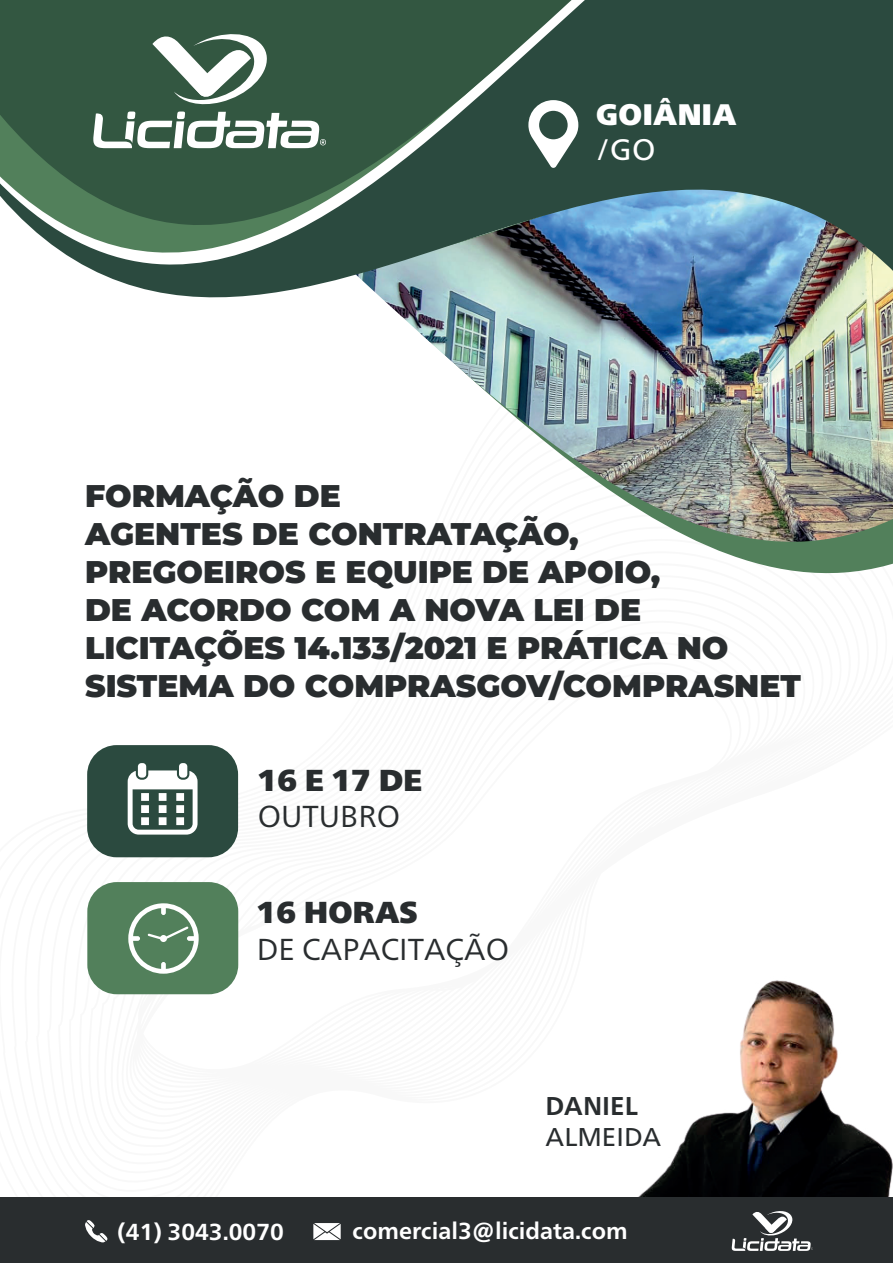
<style>
.page{position:relative;width:893px;height:1263px;background:#fff}
.page>*{position:absolute;margin:0;border:0;box-sizing:border-box;transform-origin:0 0}
.t1{font:100 31.35px/38px "Montserrat";color:#292d2f}
.t2{font:30.3px "Frutiger Neue LTW1 G";color:#292d2f}
.t3{font:30.3px "Frutiger Neue LTW1 G X Black";color:#292d2f}
.t4{font:29.7px "Frutiger Neue LTW1 G X Black";letter-spacing:.01em;color:#fff}
.t5{font:29.7px "Frutiger Neue LTW1 G";color:#fff}
.t6{font:25.8px "Frutiger Neue LTW1 G";color:#292d2f}
.t7{font:700 25.8px "Frutiger Neue LTW1 G";color:#292d2f}
.t8{font:700 23.1px "Frutiger Neue LTW1 G";color:#fff}
</style>
<div class="page">
<img style="left:635px;top:980px;width:258px;height:218px">
<img style="left:0;top:0;width:893px;height:574px">
<svg style="left:93px;top:30px;width:233px;height:118px"></svg>
<div style="left:0;top:1198px;width:893px;height:65px;background:#292d2f"></div>
<svg style="left:313px;top:1223px;width:28px;height:17px"></svg>
<svg style="left:85px;top:1220px;width:23px;height:22px"></svg>
<svg style="left:732px;top:1211px;width:81px;height:40px"></svg>
<div style="left:87px;top:745px;width:151px;height:112px;background:#2b4a3f;border-radius:29px"></div>
<div style="left:87px;top:882px;width:151px;height:112px;background:#52805b;border-radius:29px"></div>
<svg style="left:128px;top:770px;width:70px;height:64px"></svg>
<div style="left:138px;top:763px;width:8px;height:15px;background:#fff;border-radius:3px"></div>
<div style="left:179px;top:763px;width:8px;height:15px;background:#fff;border-radius:3px"></div>
<svg style="left:128px;top:903px;width:71px;height:71px"></svg>
<svg style="left:528px;top:100px;width:50px;height:68px"></svg>
<p class="t4" style="left:596px;top:97px;width:142px">GOIÂNIA</p>
<p class="t5" style="left:596px;top:132px;width:61px">/GO</p>
<p class="t1" style="left:85px;top:476px;width:717px">FORMAÇÃO DE<br>AGENTES DE CONTRATAÇÃO,<br>PREGOEIROS E EQUIPE DE APOIO,<br>DE ACORDO COM A NOVA LEI DE<br>LICITAÇÕES 14.133/2021 E PRÁTICA NO<br>SISTEMA DO COMPRASGOV/COMPRASNET</p>
<p class="t3" style="left:258px;top:762px;width:166px">16 E 17 DE</p>
<p class="t2" style="left:258px;top:798px;width:144px">OUTUBRO</p>
<p class="t3" style="left:257px;top:894px;width:163px">16 HORAS</p>
<p class="t2" style="left:257px;top:931px;width:254px">DE CAPACITAÇÃO</p>
<p class="t7" style="left:546px;top:1091px;width:94px">DANIEL</p>
<p class="t6" style="left:546px;top:1122px;width:117px">ALMEIDA</p>
<p class="t8" style="left:118px;top:1218px;width:168px">(41) 3043.0070</p>
<p class="t8" style="left:352px;top:1217px;width:277px">comercial3@licidata.com</p>
</div>
